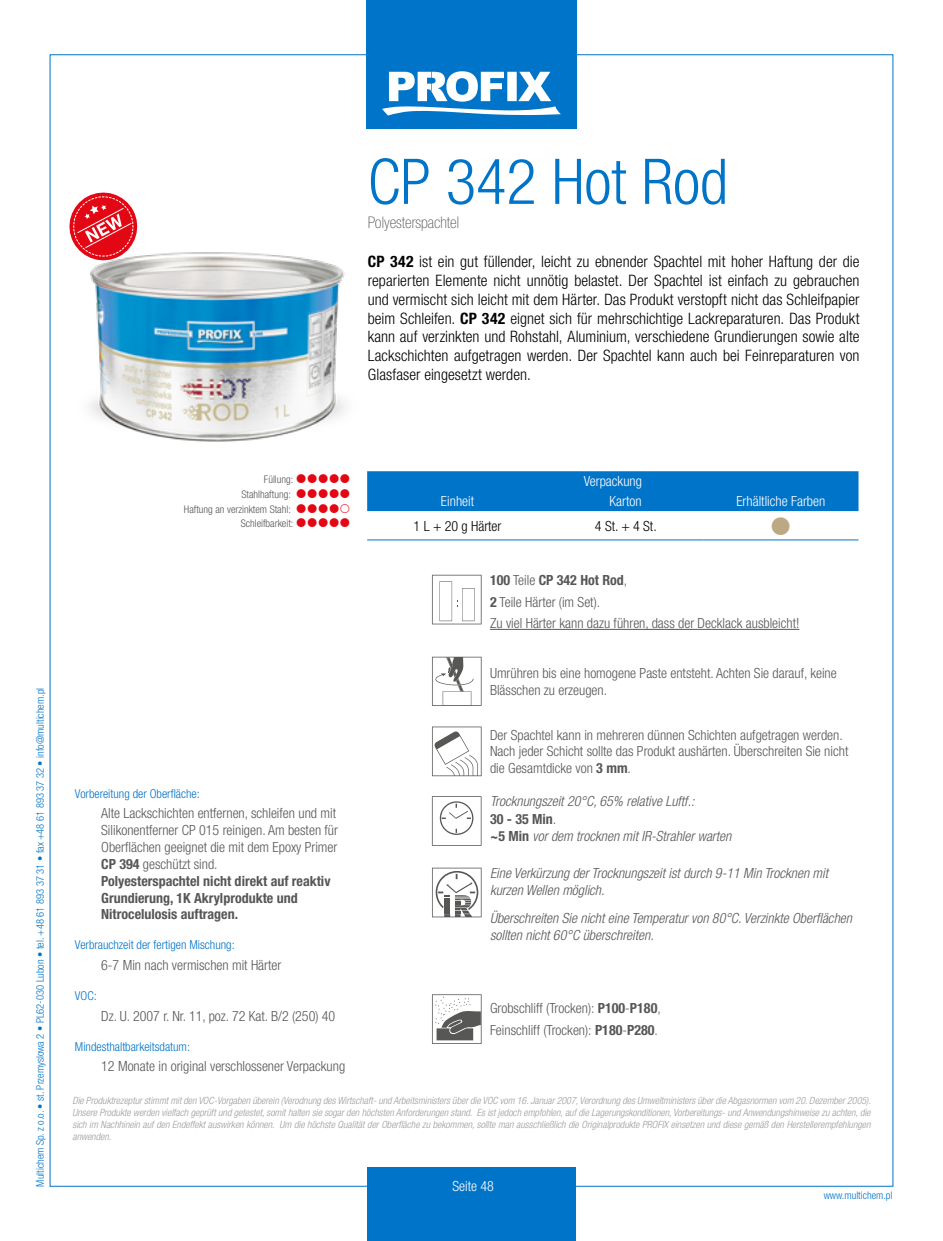
<style>
.page{position:relative;width:943px;height:1241px;background:#fff}
.page>*{position:absolute;margin:0;border:0;box-sizing:border-box;transform-origin:0 0}
.t1{font:300 condensed 63px "Helvetica Neue LT Pro";color:#0074c8}
.t2{font:100 condensed 15.92px "Helvetica Neue LT Pro";color:#575756}
.t3{font:300 condensed 15.75px/18.9px "Helvetica Neue LT Pro";letter-spacing:.005em;color:#000;text-align:justify}
.t4{font:300 condensed 14px/16.8px "Helvetica Neue LT Pro";color:#575756}
.t5{font:italic 300 condensed 14px/17.5px "Helvetica Neue LT Pro";color:#575756}
.t6{font:300 condensed 14px "Helvetica Neue LT Pro";color:#fff}
.t7{font:300 condensed 14px "Helvetica Neue LT Pro";color:#000}
.t8{font:300 condensed 12.25px "Helvetica Neue LT Pro";color:#0074c8}
.t9{font:300 condensed 10.5px "Helvetica Neue LT Pro";color:#0074c8}
.t10{font:300 condensed 10.5px/14.7px "Helvetica Neue LT Pro";color:#575756;text-align:right}
.t11{font:italic 300 condensed 9.97px/11.9px "Helvetica Neue LT Pro";color:#9d9d9c;text-align:justify}
.s1{font-weight:700}
.s2{font-weight:700;font-style:normal}
</style>
<div class="page">
<div style="left:367px;top:1166px;width:209px;height:74px;background:#0074c8"></div>
<div style="left:366px;top:0;width:211px;height:129px;background:#0074c8"></div>
<svg style="left:382px;top:71px;width:179px;height:44px"></svg>
<img style="left:89px;top:252px;width:256px;height:190px">
<svg style="left:432px;top:574px;width:49px;height:50px"></svg>
<hr style="left:490px;top:629px;width:127px;height:1px;background:#575756">
<hr style="left:617px;top:629px;width:182px;height:1px;background:#575756">
<svg style="left:432px;top:796px;width:49px;height:49px"></svg>
<svg style="left:432px;top:726px;width:49px;height:50px"></svg>
<svg style="left:432px;top:867px;width:49px;height:50px"></svg>
<svg style="left:432px;top:656px;width:49px;height:49px"></svg>
<svg style="left:432px;top:994px;width:49px;height:49px"></svg>
<div style="left:367px;top:471px;width:491px;height:40px;background:#0074c8"></div>
<hr style="left:367px;top:539px;width:181px;height:1px;background:#0074c8">
<hr style="left:548px;top:539px;width:155px;height:1px;background:#0074c8">
<hr style="left:703px;top:539px;width:155px;height:1px;background:#0074c8">
<svg style="left:69px;top:192px;width:73px;height:73px"></svg>
<h1 class="t1" style="left:368px;top:145px;width:362px">CP 342 Hot Rod</h1>
<p class="t2" style="left:368px;top:213px;width:93px">Polyesterspachtel</p>
<p class="t3" style="left:368px;top:252px;width:493px"><span class="s1">CP 342</span> ist ein gut füllender, leicht zu ebnender Spachtel mit hoher Haftung der die reparierten Elemente nicht unnötig belastet. Der Spachtel ist einfach zu gebrauchen und vermischt sich leicht mit dem Härter. Das Produkt verstopft nicht das Schleifpapier beim Schleifen. <span class="s1">CP 342</span> eignet sich für mehrschichtige Lackreparaturen. Das Produkt kann auf verzinkten und Rohstahl, Aluminium, verschiedene Grundierungen sowie alte Lackschichten aufgetragen werden. Der Spachtel kann auch bei Feinreparaturen von Glasfaser eingesetzt werden.</p>
<p class="t9" style="left:34px;top:1186px;width:500px;rotate:-90deg">Multichem Sp. z o.o. • st. Przemyslowa 2 • PL62-030 Lubon • tel. +48 61 893 37 31 • fax +48 61 893 37 32 • info@multichem.pl</p>
<p class="t10" style="left:184px;top:472px;width:111px">Füllung:<br>Stahlhaftung:<br>Haftung an verzinktem Stahl:<br>Schleifbarkeit:</p>
<p class="t8" style="left:75px;top:786px;width:126px">Vorbereitung der Oberfläche:</p>
<p class="t4" style="left:101px;top:805px;width:238px">Alte Lackschichten entfernen, schleifen und mit Silikonentferner CP 015 reinigen. Am besten für Oberflächen geeignet die mit dem Epoxy Primer <span class="s1">CP 394</span> geschützt sind.<br><span class="s1">Polyesterspachtel nicht direkt auf reaktiv Grundierung, 1K Akrylprodukte und Nitrocelulosis auftragen.</span></p>
<p class="t8" style="left:75px;top:937px;width:161px">Verbrauchzeit der fertigen Mischung:</p>
<p class="t4" style="left:101px;top:956px;width:182px">6-7 Min nach vermischen mit Härter</p>
<p class="t8" style="left:75px;top:988px;width:23px">VOC:</p>
<p class="t4" style="left:101px;top:1007px;width:235px">Dz. U. 2007 r. Nr. 11, poz. 72 Kat. B/2 (250) 40</p>
<p class="t8" style="left:75px;top:1038px;width:117px">Mindesthaltbarkeitsdatum:</p>
<p class="t4" style="left:101px;top:1057px;width:245px">12 Monate in original verschlossener Verpackung</p>
<p class="t6" style="left:583px;top:473px;width:60px">Verpackung</p>
<p class="t6" style="left:441px;top:493px;width:35px">Einheit</p>
<p class="t6" style="left:609px;top:493px;width:34px">Karton</p>
<p class="t6" style="left:736px;top:493px;width:90px">Erhältliche Farben</p>
<p class="t7" style="left:413px;top:517px;width:89px">1 L + 20 g Härter</p>
<p class="t7" style="left:595px;top:517px;width:63px">4 St. + 4 St.</p>
<p class="t4" style="left:490px;top:569px;width:311px;line-height:21.7px"><span class="s1">100</span> Teile <span class="s1">CP 342 Hot Rod</span>,<br><span class="s1">2</span> Teile Härter (im Set).<br>Zu viel Härter kann dazu führen, dass der Decklack ausbleicht!</p>
<p class="t4" style="left:490px;top:664px;width:348px">Umrühren bis eine homogene Paste entsteht. Achten Sie darauf, keine<br>Blässchen zu erzeugen.</p>
<p class="t4" style="left:490px;top:726px;width:360px">Der Spachtel kann in mehreren dünnen Schichten aufgetragen werden.<br>Nach jeder Schicht sollte das Produkt aushärten. Überschreiten Sie nicht die Gesamtdicke von <span class="s1">3 mm</span>.</p>
<p class="t5" style="left:490px;top:792px;width:243px">Trocknungszeit 20°C, 65% relative Luftf.:<br><span class="s2">30 - 35 Min</span>.<br><span class="s2">~5 Min</span> vor dem trocknen mit IR-Strahler warten</p>
<p class="t5" style="left:490px;top:863px;width:339px">Eine Verkürzung der Trocknungszeit ist durch 9-11 Min Trocknen mit kurzen Wellen möglich.</p>
<p class="t5" style="left:490px;top:908px;width:363px">Überschreiten Sie nicht eine Temperatur von 80°C. Verzinkte Oberflächen sollten nicht 60°C überschreiten.</p>
<p class="t4" style="left:490px;top:997px;width:172px;line-height:21.7px">Grobschliff (Trocken): <span class="s1">P100</span>-<span class="s1">P180</span>,<br>Feinschliff (Trocken): <span class="s1">P180</span>-<span class="s1">P280</span>.</p>
<p class="t11" style="left:72px;top:1094px;width:799px">Die Produktrezeptur stimmt mit den VOC-Vorgaben überein (Verodnung des Wirtschaft- und Arbeitsministers über die VOC vom 16. Januar 2007, Verordnung des Umweltministers über die Abgasnormen vom 20. Dezember 2005).<br>Unsere Produkte werden vielfach geprüft und getestet, somit halten sie sogar den höchsten Anforderungen stand. Es ist jedoch empfohlen, auf die Lagerungskonditionen, Vorbereitungs- und Anwendungshinweise zu achten, die sich im Nachhinein auf den Endeffekt auswirken können. Um die höchste Qualität der Oberfläche zu bekommen, sollte man ausschließlich die Originalprodukte PROFIX einsetzen und diese gemäß den Herstellerempfehlungen anwenden.</p>
<p class="t6" style="left:452px;top:1177px;width:43px">Seite 48</p>
<p class="t9" style="left:823px;top:1188px;width:70px">www.multichem.pl</p>
</div>
